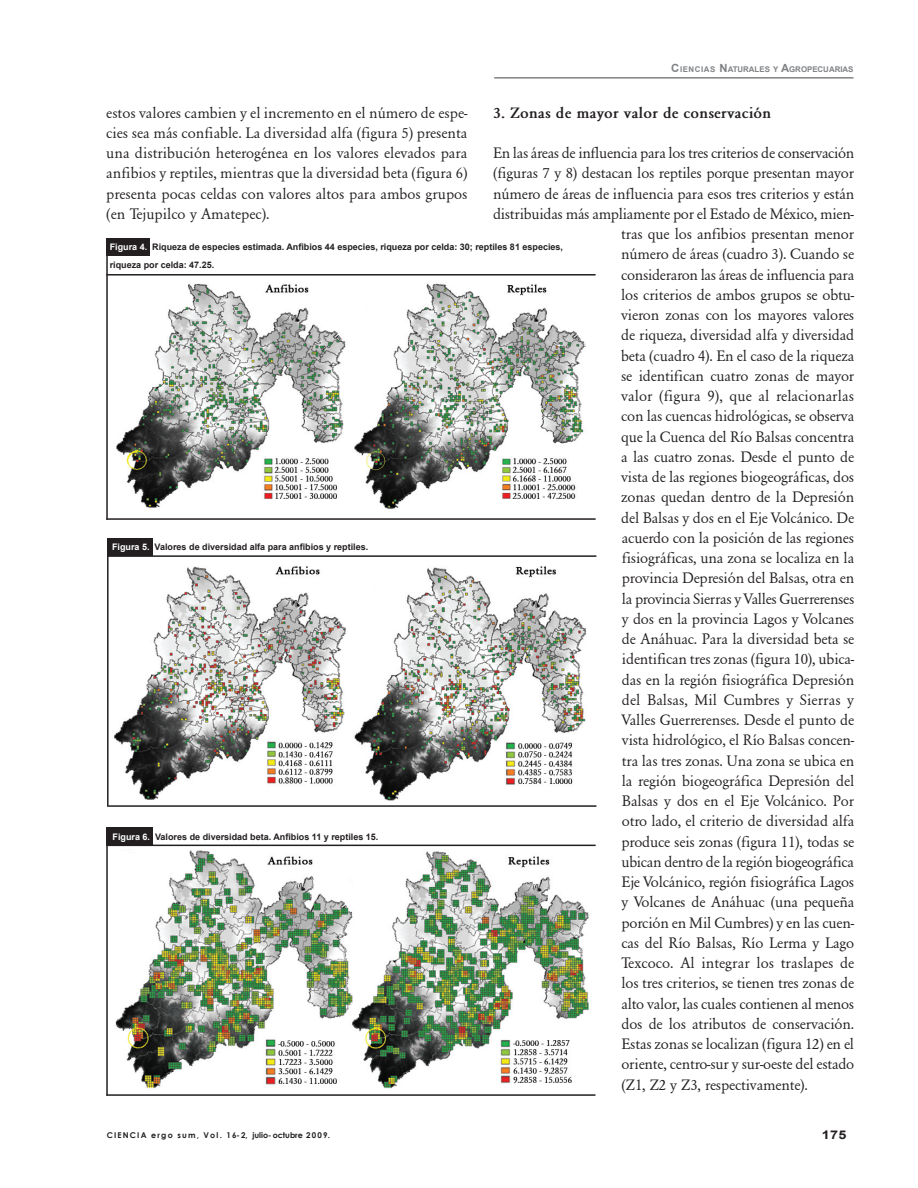
<style>
.page{position:relative;width:918px;height:1188px;background:#fff}
.page>*{position:absolute;margin:0;border:0;box-sizing:border-box;transform-origin:0 0}
.t1{font:15.75px/20.2px "Garamond";letter-spacing:-.01em;color:#231f20;text-align:justify}
.t2{font:700 15.75px "Garamond";color:#231f20}
.t3{font:700 12px "Arial";color:#231f20;scale:1.2 1}
.t4{font:700 9px/18px "Arial";color:#231f20}
.t5{font:700 7.95px "Century Gothic";letter-spacing:.15em;color:#231f20}
.t6{font:700 7.8px "Arial";color:#808285}
.s1{font-size:11.25px}
.s2{color:#fff}
</style>
<div class="page">
<hr style="left:494px;top:77px;width:360px;height:2px;background:#808285">
<div style="left:106px;top:238px;width:44px;height:18px;background:#231f20"></div>
<hr style="left:106px;top:274px;width:490px;height:2px;background:#231f20">
<hr style="left:106px;top:518px;width:490px;height:2px;background:#231f20">
<hr style="left:106px;top:239px;width:2px;height:281px;background:#231f20">
<img style="left:116px;top:284px;width:470px;height:225px">
<div style="left:107px;top:538px;width:45px;height:18px;background:#231f20"></div>
<hr style="left:107px;top:555px;width:489px;height:2px;background:#231f20">
<hr style="left:107px;top:805px;width:489px;height:2px;background:#231f20">
<hr style="left:107px;top:540px;width:2px;height:266px;background:#231f20">
<img style="left:114px;top:566px;width:473px;height:235px">
<div style="left:106px;top:828px;width:47px;height:17px;background:#231f20"></div>
<hr style="left:106px;top:845px;width:490px;height:1px;background:#231f20">
<hr style="left:106px;top:1094px;width:489px;height:2px;background:#231f20">
<hr style="left:106px;top:828px;width:2px;height:268px;background:#231f20">
<img style="left:115px;top:850px;width:474px;height:239px">
<p class="t6" style="left:671px;top:64px;width:184px"><span class="s1">C</span>IENC IAS <span class="s1">N</span>ATURALES Y <span class="s1">A</span>GROPECUARIAS</p>
<p class="t1" style="left:106px;top:102px;width:363px">estos valores cambien y el incremento en el número de espe&shy;cies sea más confiable. La diversidad alfa (figura 5) presenta una distribución heterogénea en los valores elevados para anfibios y reptiles, mientras que la diversidad beta (figura 6) presenta pocas celdas con valores altos para ambos grupos (en Tejupilco y Amatepec).</p>
<p class="t2" style="left:493px;top:104px;width:280px">3. Zonas de mayor valor de conservación</p>
<p class="t1" style="left:493px;top:143px;width:363px">En las áreas de influencia para los tres criterios de conservación</p>
<p class="t1" style="left:493px;top:163px;width:363px">(figuras 7 y 8) destacan los reptiles porque presentan mayor</p>
<p class="t1" style="left:493px;top:183px;width:363px">número de áreas de influencia para esos tres criterios y están</p>
<p class="t1" style="left:493px;top:204px;width:362px">distribuidas más ampliamente por el Estado de México, mien-</p>
<p class="t1" style="left:621px;top:224px;width:235px">tras que los anfibios presentan menor</p>
<p class="t1" style="left:621px;top:244px;width:235px">número de áreas (cuadro 3). Cuando se</p>
<p class="t1" style="left:621px;top:264px;width:235px">consideraron las áreas de influencia para</p>
<p class="t1" style="left:621px;top:285px;width:235px">los criterios de ambos grupos se obtu-</p>
<p class="t1" style="left:621px;top:305px;width:235px">vieron zonas con los mayores valores</p>
<p class="t1" style="left:621px;top:325px;width:235px">de riqueza, diversidad alfa y diversidad</p>
<p class="t1" style="left:621px;top:345px;width:235px">beta (cuadro 4). En el caso de la riqueza</p>
<p class="t1" style="left:621px;top:366px;width:235px">se identifican cuatro zonas de mayor</p>
<p class="t1" style="left:621px;top:386px;width:234px">valor (figura 9), que al relacionarlas</p>
<p class="t1" style="left:621px;top:406px;width:235px">con las cuencas hidrológicas, se observa</p>
<p class="t1" style="left:621px;top:426px;width:235px">que la Cuenca del Río Balsas concentra</p>
<p class="t1" style="left:621px;top:447px;width:235px">a las cuatro zonas. Desde el punto de</p>
<p class="t1" style="left:621px;top:467px;width:235px">vista de las regiones biogeográficas, dos</p>
<p class="t1" style="left:621px;top:487px;width:235px">zonas quedan dentro de la Depresión</p>
<p class="t1" style="left:621px;top:507px;width:235px">del Balsas y dos en el Eje Volcánico. De</p>
<p class="t1" style="left:622px;top:528px;width:234px">acuerdo con la posición de las regiones</p>
<p class="t1" style="left:622px;top:548px;width:234px">fisiográficas, una zona se localiza en la</p>
<p class="t1" style="left:622px;top:568px;width:234px">provincia Depresión del Balsas, otra en</p>
<p class="t1" style="left:622px;top:588px;width:234px">la provincia Sierras y Valles Guerrerenses</p>
<p class="t1" style="left:622px;top:609px;width:234px">y dos en la provincia Lagos y Volcanes</p>
<p class="t1" style="left:622px;top:629px;width:234px">de Anáhuac. Para la diversidad beta se</p>
<p class="t1" style="left:622px;top:649px;width:234px">identifican tres zonas (figura 10), ubica-</p>
<p class="t1" style="left:622px;top:669px;width:234px">das en la región fisiográfica Depresión</p>
<p class="t1" style="left:622px;top:690px;width:234px">del Balsas, Mil Cumbres y Sierras y</p>
<p class="t1" style="left:622px;top:710px;width:234px">Valles Guerrerenses. Desde el punto de</p>
<p class="t1" style="left:622px;top:730px;width:234px">vista hidrológico, el Río Balsas concen-</p>
<p class="t1" style="left:622px;top:750px;width:234px">tra las tres zonas. Una zona se ubica en</p>
<p class="t1" style="left:622px;top:771px;width:234px">la región biogeográfica Depresión del</p>
<p class="t1" style="left:622px;top:791px;width:234px">Balsas y dos en el Eje Volcánico. Por</p>
<p class="t1" style="left:622px;top:811px;width:234px">otro lado, el criterio de diversidad alfa</p>
<p class="t1" style="left:621px;top:832px;width:234px">produce seis zonas (figura 11), todas se</p>
<p class="t1" style="left:621px;top:852px;width:234px">ubican dentro de la región biogeográfica</p>
<p class="t1" style="left:621px;top:872px;width:234px">Eje Volcánico, región fisiográfica Lagos</p>
<p class="t1" style="left:621px;top:892px;width:234px">y Volcanes de Anáhuac (una pequeña</p>
<p class="t1" style="left:621px;top:913px;width:234px">porción en Mil Cumbres) y en las cuen-</p>
<p class="t1" style="left:621px;top:933px;width:234px">cas del Río Balsas, Río Lerma y Lago</p>
<p class="t1" style="left:621px;top:953px;width:234px">Texcoco. Al integrar los traslapes de</p>
<p class="t1" style="left:621px;top:973px;width:234px">los tres criterios, se tienen tres zonas de</p>
<p class="t1" style="left:621px;top:994px;width:234px">alto valor, las cuales contienen al menos</p>
<p class="t1" style="left:621px;top:1014px;width:234px">dos de los atributos de conservación.</p>
<p class="t1" style="left:621px;top:1034px;width:234px">Estas zonas se localizan (figura 12) en el</p>
<p class="t1" style="left:621px;top:1054px;width:234px">oriente, centro-sur y sur-oeste del estado</p>
<p class="t1" style="left:621px;top:1075px;width:188px">(Z1, Z2 y Z3, respectivamente).</p>
<p class="t4" style="left:110px;top:238px;width:455px"><span class="s2">Figura 4.</span> Riqueza de especies estimada. Anfibios 44 especies, riqueza por celda: 30; reptiles 81 especies, riqueza por celda: 47.25.</p>
<p class="t4" style="left:112px;top:539px;width:258px"><span class="s2">Figura 5.</span> Valores de diversidad alfa para anfibios y reptiles.</p>
<p class="t4" style="left:113px;top:828px;width:267px"><span class="s2">Figura 6.</span> Valores de diversidad beta. Anfibios 11 y reptiles 15.</p>
<p class="t5" style="left:107px;top:1129px;width:225px">CIENCIA ergo sum, Vol. 16-2, julio-octubre 2009.</p>
<p class="t3" style="left:822px;top:1127px;width:22px">175</p>
</div>
